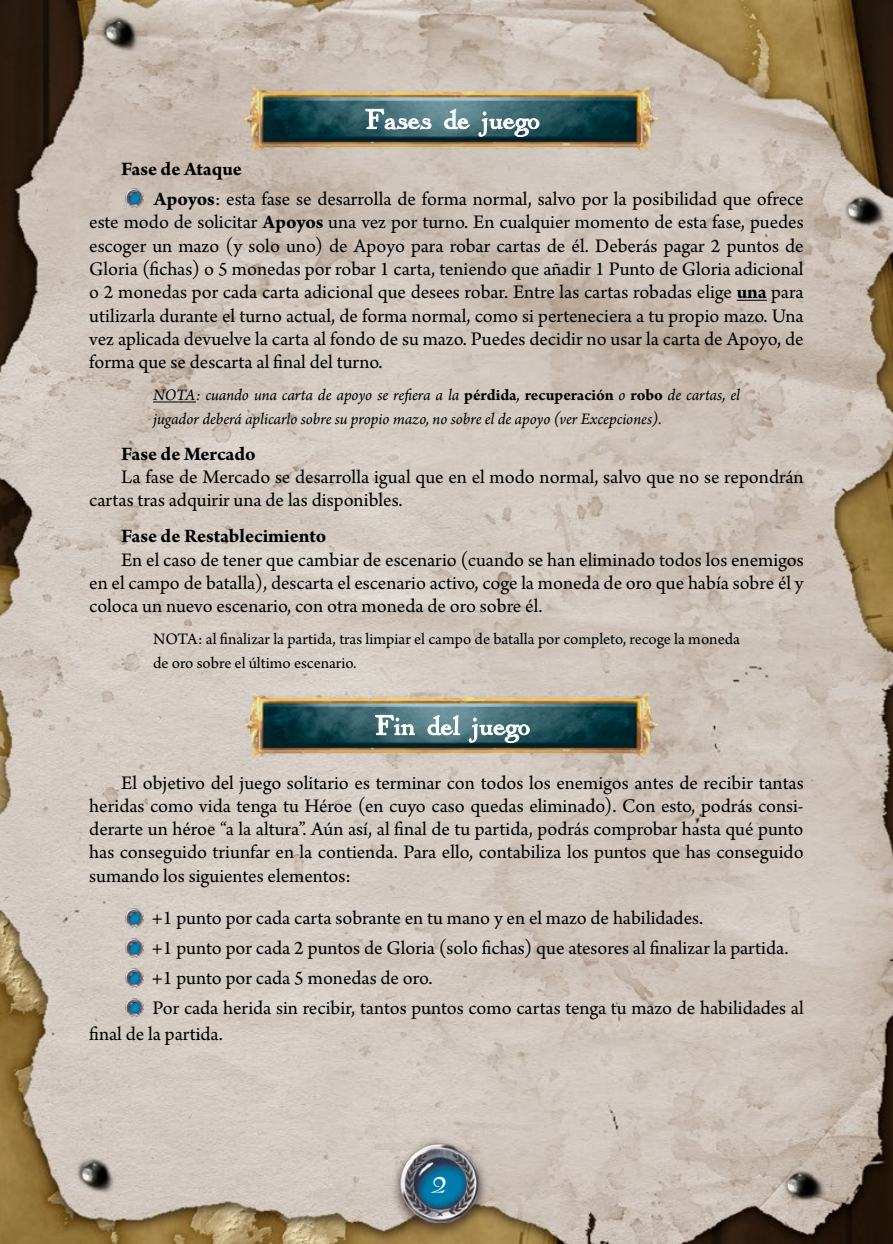
<style>
.page{position:relative;width:893px;height:1244px;background:#fff}
.page>*{position:absolute;margin:0;border:0;box-sizing:border-box;transform-origin:0 0}
.Heading_1{font:27px "Mayflower Antique";color:#fff}
.t1{font:22.5px "Mayflower Antique";color:#fff}
.t2{font:20.25px/23.2px "Arno Pro";color:#000;text-align:justify}
.t3{font:700 20.25px "Arno Pro";letter-spacing:-.005em;color:#000}
.t4{font:italic 16.88px/23.2px "Arno Pro";letter-spacing:-.005em;color:#000}
.t5{font:16.88px/23.4px "Arno Pro";letter-spacing:-.005em;color:#000}
.s1{font-weight:700}
.s2{font-weight:700;font-style:normal}
</style>
<div class="page">
<img style="left:0;top:0;width:893px;height:1244px">
<img style="left:372px;top:1113px;width:136px;height:131px">
<hr style="left:737px;top:300px;width:30px;height:1px;background:#000">
<hr style="left:153px;top:401px;width:43px;height:1px;background:#000">
<img style="left:121px;top:185px;width:27px;height:27px">
<img style="left:121px;top:904px;width:27px;height:27px">
<img style="left:121px;top:934px;width:27px;height:27px">
<img style="left:121px;top:964px;width:27px;height:27px">
<img style="left:121px;top:994px;width:27px;height:27px">
<img style="left:242px;top:86px;width:415px;height:64px">
<svg style="left:365px;top:88px;width:67px;height:48px;background:#7d938f"></svg>
<svg style="left:443px;top:108px;width:27px;height:22px"></svg>
<svg style="left:478px;top:99px;width:62px;height:39px;background:#5d8188"></svg>
<img style="left:242px;top:692px;width:415px;height:64px">
<svg style="left:374px;top:679px;width:42px;height:101px;background:#9da49c"></svg>
<svg style="left:427px;top:714px;width:34px;height:22px"></svg>
<svg style="left:468px;top:705px;width:62px;height:39px;background:#63868c"></svg>
<p class="Heading_1" style="left:364px;top:103px;width:176px">Fases de juego</p>
<p class="t3" style="left:121px;top:157px;width:122px">Fase de Ataque</p>
<p class="t2" style="left:89px;top:188px;width:716px;text-indent:64px"><span class="s1">Apoyos</span>: esta fase se desarrolla de forma normal, salvo por la posibilidad que ofrece este modo de solicitar <span class="s1">Apoyos</span> una vez por turno. En cualquier momento de esta fase, puedes escoger un mazo (y solo uno) de Apoyo para robar cartas de él. Deberás pagar 2 puntos de Gloria (fichas) o 5 monedas por robar 1 carta, teniendo que añadir 1 Punto de Gloria adicional o 2 monedas por cada carta adicional que desees robar. Entre las cartas robadas elige <span class="s1">una</span> para utilizarla durante el turno actual, de forma normal, como si perteneciera a tu propio mazo. Una vez aplicada devuelve la carta al fondo de su mazo. Puedes decidir no usar la carta de Apoyo, de forma que se descarta al final del turno.</p>
<p class="t4" style="left:153px;top:384px;width:588px">NOTA: cuando una carta de apoyo se refiera a la <span class="s2">pérdida</span>, <span class="s2">recuperación</span> o <span class="s2">robo</span> de cartas, el jugador deberá aplicarlo sobre su propio mazo, no sobre el de apoyo (ver Excepciones).</p>
<p class="t3" style="left:121px;top:442px;width:136px">Fase de Mercado</p>
<p class="t2" style="left:89px;top:466px;width:716px;text-indent:32px">La fase de Mercado se desarrolla igual que en el modo normal, salvo que no se repondrán cartas tras adquirir una de las disponibles.</p>
<p class="t3" style="left:121px;top:524px;width:207px">Fase de Restablecimiento</p>
<p class="t2" style="left:89px;top:549px;width:716px;text-indent:32px">En el caso de tener que cambiar de escenario (cuando se han eliminado todos los enemigos en el campo de batalla), descarta el escenario activo, coge la moneda de oro que había sobre él y coloca un nuevo escenario, con otra moneda de oro sobre él.</p>
<p class="t5" style="left:153px;top:628px;width:588px">NOTA: al finalizar la partida, tras limpiar el campo de batalla por completo, recoge la moneda de oro sobre el último escenario.</p>
<p class="Heading_1" style="left:374px;top:708px;width:157px">Fin del juego</p>
<p class="t2" style="left:89px;top:772px;width:716px;text-indent:32px">El objetivo del juego solitario es terminar con todos los enemigos antes de recibir tantas heridas como vida tenga tu Héroe (en cuyo caso quedas eliminado). Con esto, podrás consi&shy;derarte un héroe “a la altura”. Aún así, al final de tu partida, podrás comprobar hasta qué punto has conseguido triunfar en la contienda. Para ello, contabiliza los puntos que has conseguido sumando los siguientes elementos:</p>
<p class="t2" style="left:152px;top:908px;width:553px">+1 punto por cada carta sobrante en tu mano y en el mazo de habilidades.</p>
<p class="t2" style="left:152px;top:938px;width:638px">+1 punto por cada 2 puntos de Gloria (solo fichas) que atesores al finalizar la partida.</p>
<p class="t2" style="left:152px;top:967px;width:282px">+1 punto por cada 5 monedas de oro.</p>
<p class="t2" style="left:89px;top:996px;width:716px;line-height:25.9px;text-indent:63px">Por cada herida sin recibir, tantos puntos como cartas tenga tu mazo de habilidades al final de la partida.</p>
<p class="t1" style="left:430px;top:1171px;width:19px">2</p>
</div>
